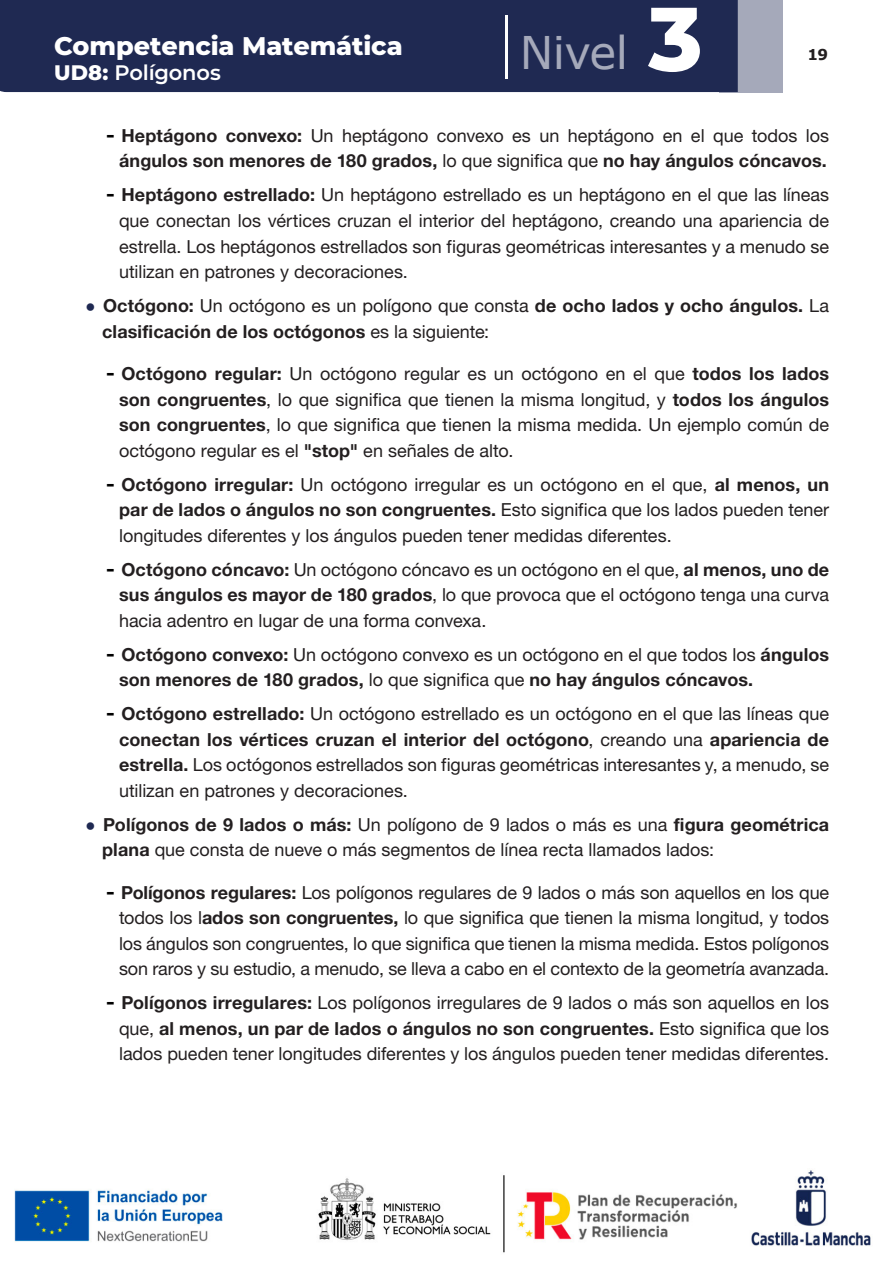
<style>
.page{position:relative;width:893px;height:1263px;background:#fff}
.page>*{position:absolute;margin:0;border:0;box-sizing:border-box;transform-origin:0 0}
.t1{font:45px "Verdana";letter-spacing:-.015em;color:#a5a9ba}
.t2{font:800 25.5px "Montserrat";letter-spacing:-.005em;color:#fff}
.t3{font:600 21px "Montserrat";letter-spacing:-.01em;color:#fff}
.t4{font:18px/25.5px "Helvetica Neue LT 55 Rm";color:#231f20;text-align:justify}
.t5{font:18px/25.5px "Helvetica Neue LT 75 Bd";letter-spacing:.005em;color:#231f20}
.t6{font:700 15px "Verdana";color:#231f20}
.s1{font-weight:800}
.s2{font-family:"Montserrat";font-weight:800;font-size:90px;color:#fff}
.s3{font-family:"Verdana";font-weight:700;color:#000}
.s4{font-family:"Helvetica Neue LT 55 Rm"}
.s5{font-family:"Helvetica Neue LT 75 Bd"}
.s6{font-family:"Verdana";font-weight:700;font-size:15px;color:#1f2952}
</style>
<div class="page">
<img style="left:14px;top:1170px;width:857px;height:83px">
<div style="left:719px;top:0;width:63px;height:92px;background:#a5a9ba"></div>
<div style="left:0;top:0;width:738px;height:92px;background:#1f2952"></div>
<hr style="left:505px;top:16px;width:2px;height:63px;background:#fff">
<h2 class="t2" style="left:54px;top:27px;width:350px">Competencia Matemática</h2>
<p class="t3" style="left:54px;top:58px;width:168px"><span class="s1">UD8:</span> Polígonos</p>
<h1 class="t1" style="left:520px;top:22px;width:184px">Nivel <span class="s2">3</span></h1>
<p class="t6" style="left:807px;top:44px;width:22px">19</p>
<p class="t5" style="left:106px;top:122px;width:724px;text-align:center"><span class="s3">-</span> Heptágono convexo: <span class="s4">Un heptágono convexo es un heptágono en el que todos los </span>ángulos son menores de 180 grados, <span class="s4">lo que significa que</span> no hay ángulos cóncavos.</p>
<p class="t4" style="left:119px;top:182px;width:712px;text-indent:-13px"><span class="s3">-</span> <span class="s5">Heptágono estrellado:</span> Un heptágono estrellado es un heptágono en el que las líneas que conectan los vértices cruzan el interior del heptágono, creando una apariencia de estrella. Los heptágonos estrellados son figuras geométricas interesantes y a menudo se utilizan en patrones y decoraciones.</p>
<p class="t5" style="left:102px;top:292px;width:729px;text-indent:-17px"><span class="s6">•</span> Octógono: <span class="s4">Un octógono es un polígono que consta</span> de ocho lados y ocho ángulos. <span class="s4">La </span>clasificación de los octógonos <span class="s4">es la siguiente:</span></p>
<p class="t4" style="left:119px;top:360px;width:712px;text-indent:-13px"><span class="s3">-</span> <span class="s5">Octógono regular:</span> Un octógono regular es un octógono en el que <span class="s5">todos los lados son congruentes</span>, lo que significa que tienen la misma longitud, y <span class="s5">todos los ángulos son congruentes</span>, lo que significa que tienen la misma medida. Un ejemplo común de octógono regular es el <span class="s5">"stop"</span> en señales de alto.</p>
<p class="t4" style="left:119px;top:471px;width:712px;text-indent:-13px"><span class="s3">-</span> <span class="s5">Octógono irregular:</span> Un octógono irregular es un octógono en el que, <span class="s5">al menos, un par de lados o ángulos no son congruentes.</span> Esto significa que los lados pueden tener longitudes diferentes y los ángulos pueden tener medidas diferentes.</p>
<p class="t4" style="left:119px;top:556px;width:712px;text-indent:-13px"><span class="s3">-</span> <span class="s5">Octógono cóncavo:</span> Un octógono cóncavo es un octógono en el que, <span class="s5">al menos, uno de sus ángulos es mayor de 180 grados</span>, lo que provoca que el octógono tenga una curva hacia adentro en lugar de una forma convexa.</p>
<p class="t5" style="left:119px;top:641px;width:712px;text-indent:-13px"><span class="s3">-</span> Octógono convexo: <span class="s4">Un octógono convexo es un octógono en el que todos los</span> ángulos son menores de 180 grados, <span class="s4">lo que significa que</span> no hay ángulos cóncavos.</p>
<p class="t4" style="left:119px;top:700px;width:712px;text-indent:-13px"><span class="s3">-</span> <span class="s5">Octógono estrellado:</span> Un octógono estrellado es un octógono en el que las líneas que <span class="s5">conectan los vértices cruzan el interior del octógono</span>, creando una <span class="s5">apariencia de estrella.</span> Los octógonos estrellados son figuras geométricas interesantes y, a menudo, se utilizan en patrones y decoraciones.</p>
<p class="t4" style="left:102px;top:811px;width:729px;text-indent:-17px"><span class="s6">•</span> <span class="s5">Polígonos de 9 lados o más:</span> Un polígono de 9 lados o más es una <span class="s5">figura geométrica plana</span> que consta de nueve o más segmentos de línea recta llamados lados:</p>
<p class="t4" style="left:119px;top:879px;width:712px;text-indent:-13px"><span class="s3">-</span> <span class="s5">Polígonos regulares:</span> Los polígonos regulares de 9 lados o más son aquellos en los que todos los l<span class="s5">ados son congruentes,</span> lo que significa que tienen la misma longitud, y todos los ángulos son congruentes, lo que significa que tienen la misma medida. Estos polígonos son raros y su estudio, a menudo, se lleva a cabo en el contexto de la geometría avanzada.</p>
<p class="t4" style="left:119px;top:989px;width:712px;text-indent:-13px"><span class="s3">-</span> <span class="s5">Polígonos irregulares:</span> Los polígonos irregulares de 9 lados o más son aquellos en los que, <span class="s5">al menos, un par de lados o ángulos no son congruentes.</span> Esto significa que los lados pueden tener longitudes diferentes y los ángulos pueden tener medidas diferentes.</p>
</div>
